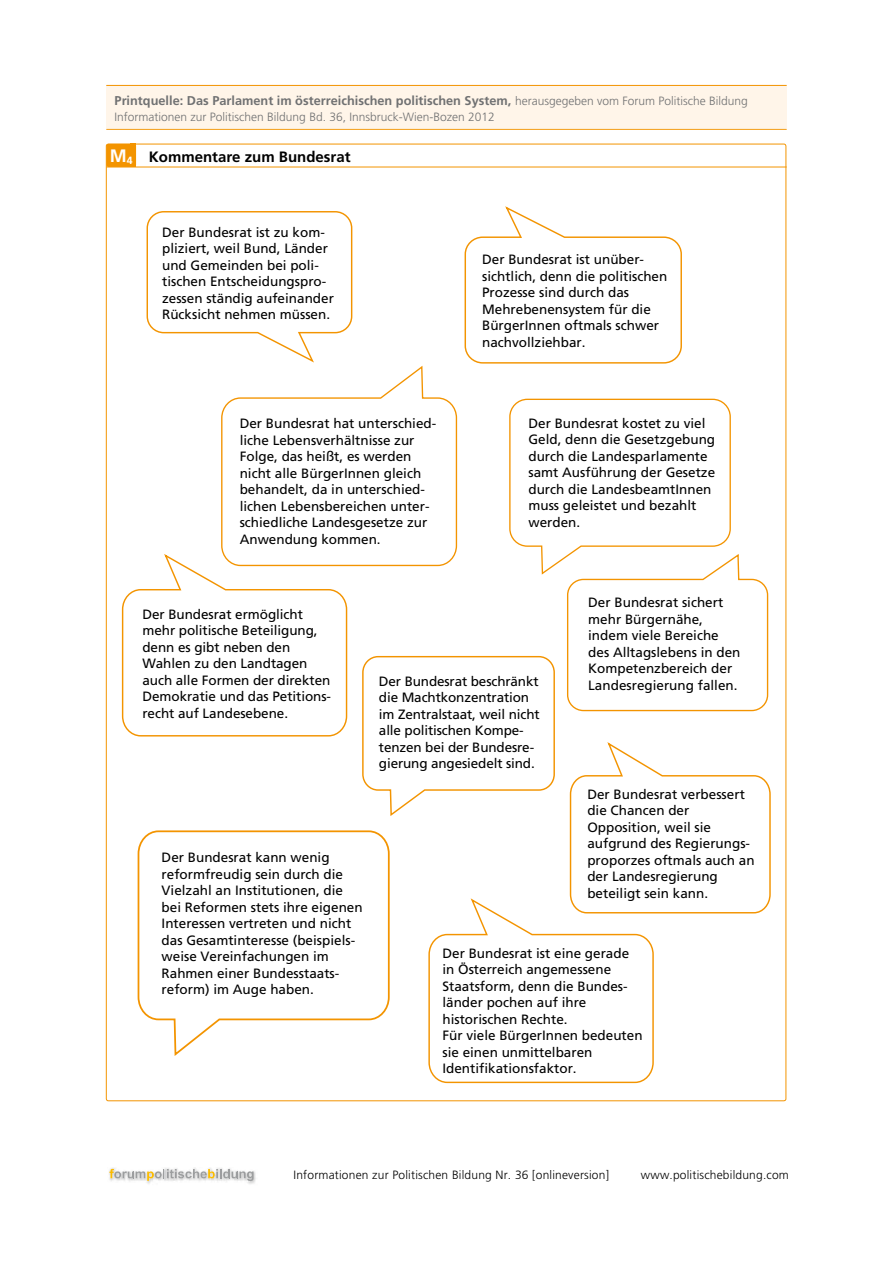
<style>
.page{position:relative;width:893px;height:1263px;background:#fff}
.page>*{position:absolute;margin:0;border:0;box-sizing:border-box;transform-origin:0 0}
.t1{font:700 18px "Frutiger";color:#fff}
.t2{font:700 15px "Frutiger";color:#000}
.t3{font:13.5px/16.5px "Frutiger";color:#000}
.t4{font:700 12.75px "Frutiger";color:#707172}
.t5{font:300 12px "Frutiger";letter-spacing:.015em;color:#000}
.t6{font:300 12px "Frutiger";color:#707172}
.s1{font-weight:300;font-size:12px}
</style>
<div class="page">
<div style="left:106px;top:144px;width:30px;height:23px;background:#f39400;border-radius:2px"></div>
<div style="left:130px;top:144px;width:6px;height:23px;background:#f39400"></div>
<img style="left:248px;top:1171px;width:8px;height:13px">
<svg style="left:109px;top:1168px;width:145px;height:15px"></svg>
<div style="left:106px;top:85px;width:681px;height:43px;background:#fff5e9"></div>
<hr style="left:106px;top:129px;width:681px;height:1px;background:#f39400">
<hr style="left:106px;top:85px;width:681px;height:1px;background:#f39400">
<hr style="left:106px;top:167px;width:681px;height:1px;background:#f39400">
<svg style="left:146px;top:211px;width:207px;height:152px"></svg>
<svg style="left:464px;top:206px;width:218px;height:158px"></svg>
<svg style="left:221px;top:365px;width:221px;height:202px"></svg>
<svg style="left:121px;top:552px;width:227px;height:185px"></svg>
<svg style="left:137px;top:830px;width:224px;height:226px"></svg>
<svg style="left:361px;top:398px;width:410px;height:686px"></svg>
<p class="t4" style="left:115px;top:93px;width:635px">Printquelle: Das Parlament im österreichischen politischen System, <span class="s1">herausgegeben vom Forum Politische Bildung</span></p>
<p class="t6" style="left:115px;top:110px;width:382px">Informationen zur Politischen Bildung Bd. 36, Innsbruck-Wien-Bozen 2012</p>
<p class="t2" style="left:149px;top:148px;width:203px">Kommentare zum Bundesrat</p>
<h1 class="t1" style="left:110px;top:145px;width:24px">M<sub>4</sub></h1>
<p class="t3" style="left:162px;top:224px;width:173px">Der Bundesrat ist zu kom&shy;pliziert, weil Bund, Länder und Gemeinden bei poli&shy;tischen Entscheidungspro&shy;zessen ständig aufeinander<br>Rücksicht nehmen müssen.</p>
<p class="t3" style="left:482px;top:251px;width:187px">Der Bundesrat ist unüber&shy;sichtlich, denn die politischen<br>Prozesse sind durch das<br>Mehrebenensystem für die<br>BürgerInnen oftmals schwer nachvollziehbar.</p>
<p class="t3" style="left:240px;top:415px;width:198px">Der Bundesrat hat unterschied&shy;liche Lebensverhältnisse zur<br>Folge, das heißt, es werden nicht alle BürgerInnen gleich behandelt, da in unterschied&shy;lichen Lebensbereichen unter&shy;schiedliche Landesgesetze zur<br>Anwendung kommen.</p>
<p class="t3" style="left:528px;top:415px;width:188px">Der Bundesrat kostet zu viel<br>Geld, denn die Gesetzgebung durch die Landesparlamente samt Ausführung der Gesetze durch die LandesbeamtInnen muss geleistet und bezahlt werden.</p>
<p class="t3" style="left:142px;top:605px;width:190px">Der Bundesrat ermöglicht mehr politische Beteiligung, denn es gibt neben den<br>Wahlen zu den Landtagen auch alle Formen der direkten<br>Demokratie und das Petitions&shy;recht auf Landesebene.</p>
<p class="t3" style="left:588px;top:594px;width:154px">Der Bundesrat sichert mehr Bürgernähe, indem viele Bereiche des Alltagslebens in den<br>Kompetenzbereich der<br>Landesregierung fallen.</p>
<p class="t3" style="left:379px;top:673px;width:162px">Der Bundesrat beschränkt die Machtkonzentration im Zentralstaat, weil nicht alle politischen Kompe&shy;tenzen bei der Bundesre&shy;gierung angesiedelt sind.</p>
<p class="t3" style="left:162px;top:849px;width:203px">Der Bundesrat kann wenig reformfreudig sein durch die<br>Vielzahl an Institutionen, die bei Reformen stets ihre eigenen<br>Interessen vertreten und nicht das Gesamtinteresse (beispiels&shy;weise Vereinfachungen im<br>Rahmen einer Bundesstaats&shy;reform) im Auge haben.</p>
<p class="t3" style="left:587px;top:786px;width:169px">Der Bundesrat verbessert die Chancen der<br>Opposition, weil sie aufgrund des Regierungs&shy;proporzes oftmals auch an der Landesregierung beteiligt sein kann.</p>
<p class="t3" style="left:442px;top:945px;width:202px">Der Bundesrat ist eine gerade in Österreich angemessene<br>Staatsform, denn die Bundes&shy;länder pochen auf ihre historischen Rechte.<br>Für viele BürgerInnen bedeuten sie einen unmittelbaren<br>Identifikationsfaktor.</p>
<p class="t5" style="left:294px;top:1168px;width:317px">Informationen zur Politischen Bildung Nr. 36 [onlineversion]</p>
<p class="t5" style="left:641px;top:1168px;width:149px">www.politischebildung.com</p>
</div>
